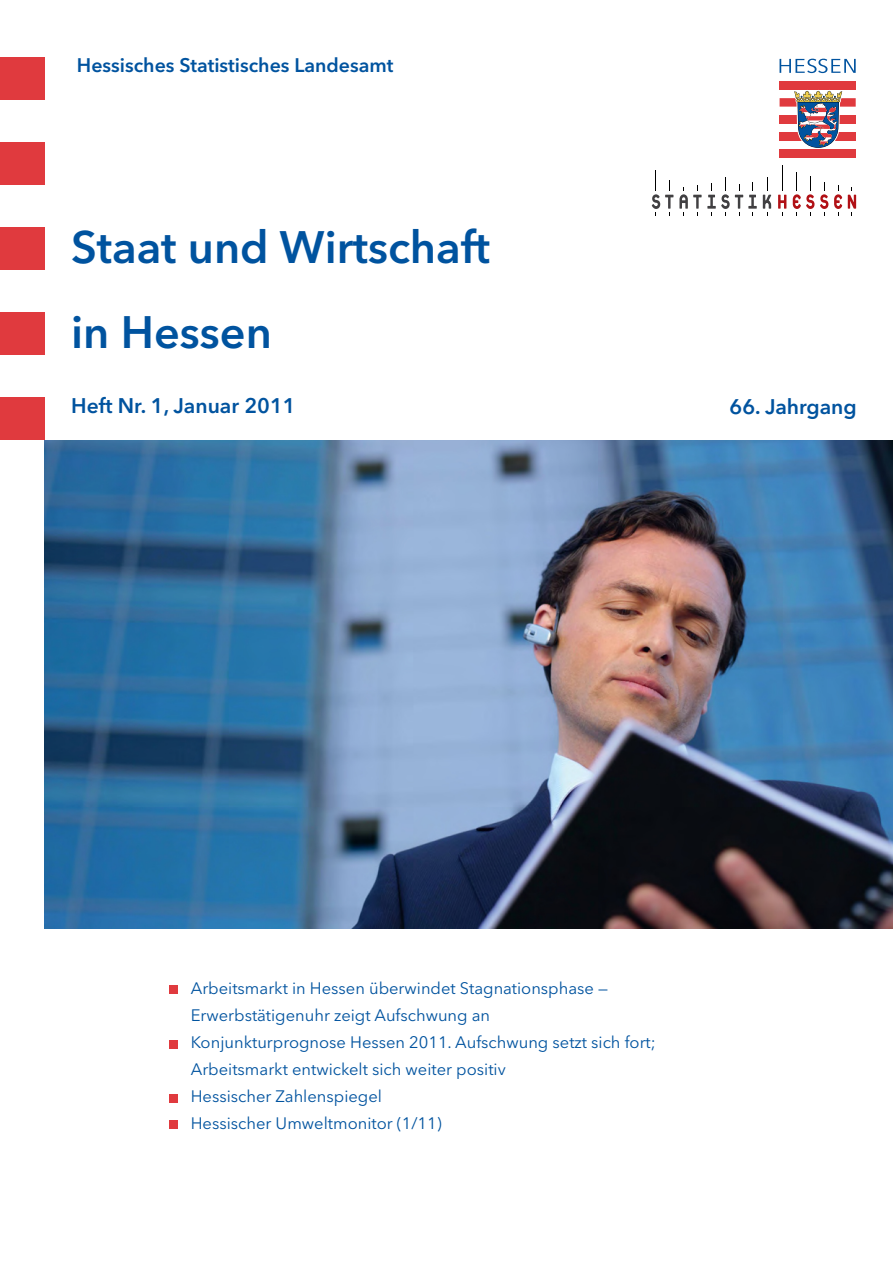
<style>
.page{position:relative;width:893px;height:1263px;background:#fff}
.page>*{position:absolute;margin:0;border:0;box-sizing:border-box;transform-origin:0 0}
.t1{font:600 45px/84px "Avenir Next LT Pro";color:#00539f}
.t2{font:600 21px "Avenir Next LT Pro";color:#00539f}
.t3{font:600 19.5px "Avenir Next LT Pro";color:#00539f}
.t4{font:16.5px/27px "Avenir Next LT Pro";color:#00539f}
</style>
<div class="page">
<div style="left:0;top:57px;width:44px;height:42px;background:#e03a3e"></div>
<div style="left:0;top:142px;width:44px;height:42px;background:#e03a3e"></div>
<div style="left:0;top:227px;width:44px;height:42px;background:#e03a3e"></div>
<div style="left:0;top:312px;width:44px;height:42px;background:#e03a3e"></div>
<div style="left:0;top:397px;width:44px;height:42px;background:#e03a3e"></div>
<div style="left:779px;top:81px;width:76px;height:9px;background:#e03a3e"></div>
<div style="left:779px;top:98px;width:76px;height:9px;background:#e03a3e"></div>
<div style="left:779px;top:115px;width:76px;height:9px;background:#e03a3e"></div>
<div style="left:779px;top:132px;width:76px;height:8px;background:#e03a3e"></div>
<div style="left:779px;top:149px;width:76px;height:8px;background:#e03a3e"></div>
<svg style="left:792px;top:90px;width:51px;height:58px"></svg>
<svg style="left:779px;top:59px;width:76px;height:14px"></svg>
<div style="left:169px;top:984px;width:8px;height:9px;background:#e03a3e"></div>
<svg style="left:847px;top:187px;width:8px;height:29px"></svg>
<svg style="left:778px;top:165px;width:8px;height:51px"></svg>
<svg style="left:792px;top:172px;width:49px;height:44px"></svg>
<svg style="left:762px;top:177px;width:9px;height:39px"></svg>
<svg style="left:707px;top:177px;width:49px;height:39px"></svg>
<svg style="left:693px;top:185px;width:8px;height:31px"></svg>
<svg style="left:679px;top:187px;width:8px;height:29px"></svg>
<svg style="left:651px;top:170px;width:22px;height:46px"></svg>
<div style="left:169px;top:1093px;width:8px;height:9px;background:#e03a3e"></div>
<img style="left:44px;top:440px;width:848px;height:488px">
<div style="left:169px;top:1120px;width:8px;height:8px;background:#e03a3e"></div>
<div style="left:169px;top:1039px;width:8px;height:9px;background:#e03a3e"></div>
<p class="t3" style="left:77px;top:54px;width:318px">Hessisches Statistisches Landesamt</p>
<h1 class="t1" style="left:71px;top:205px;width:420px">Staat und Wirtschaft in Hessen</h1>
<p class="t2" style="left:71px;top:393px;width:226px">Heft Nr. 1, Januar 2011</p>
<p class="t2" style="left:729px;top:394px;width:129px">66. Jahrgang</p>
<p class="t4" style="left:191px;top:974px;width:466px">Arbeitsmarkt in Hessen überwindet Stagnationsphase — Erwerbstätigenuhr zeigt Aufschwung an<br>Konjunkturprognose Hessen 2011. Aufschwung setzt sich fort; Arbeitsmarkt entwickelt sich weiter positiv<br>Hessischer Zahlenspiegel<br>Hessischer Umweltmonitor (1/11)</p>
</div>
